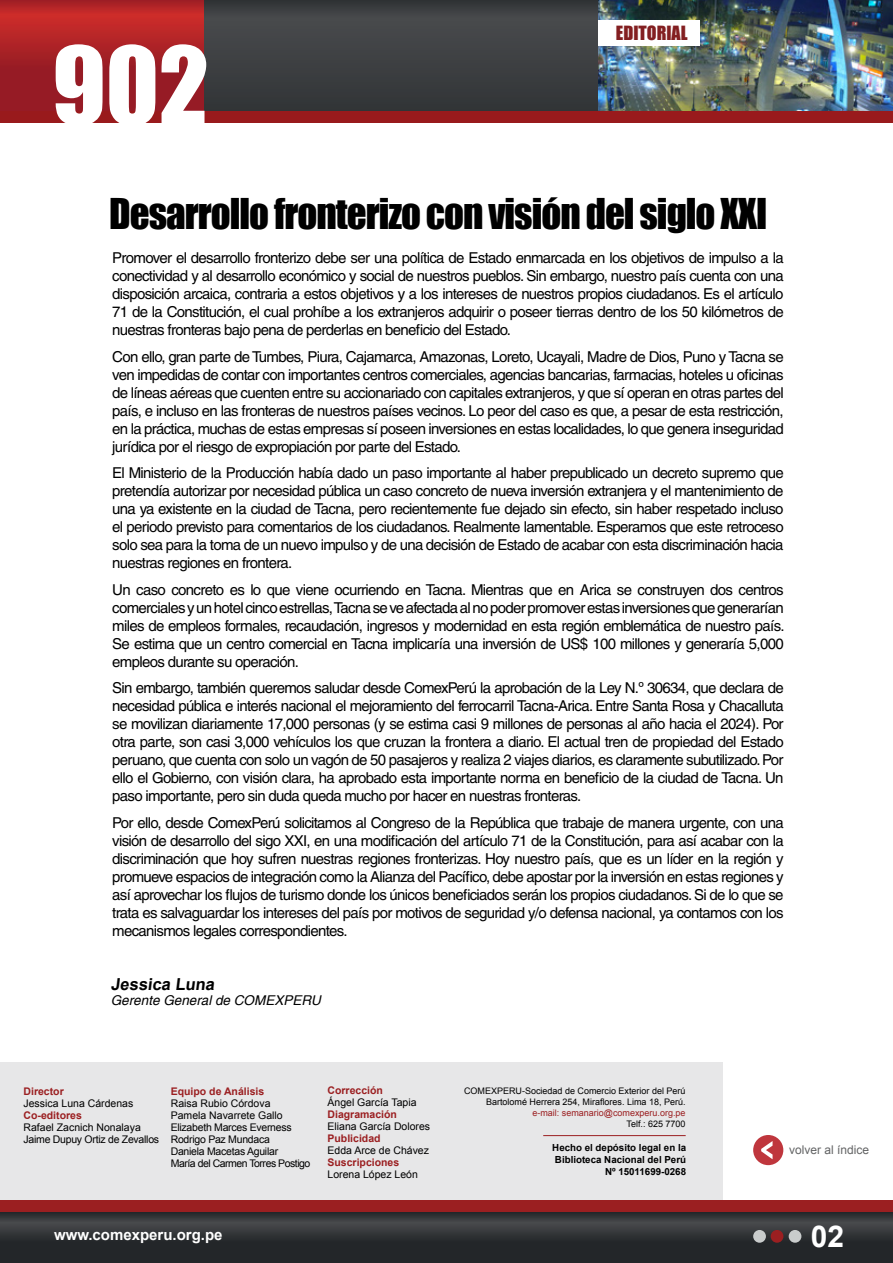
<style>
.page{position:relative;width:893px;height:1263px;background:#fff}
.page>*{position:absolute;margin:0;border:0;box-sizing:border-box;transform-origin:0 0}
.t1{font:99px "Impact";color:#fff}
.t2{font:39px "Impact";letter-spacing:-.025em;color:#000}
.t3{font:700 30px "Arial";color:#fff}
.t4{font:18px "Impact";color:#831f21}
.t5{font:700 16.5px "Arial";color:#000}
.t6{font:15px/18px "Helvetica";letter-spacing:-.045em;color:#000;text-align:justify}
.t7{font:700 15px "Arial";color:#fff}
.t8{font:italic 13.5px "Helvetica";color:#000}
.t9{font:12px "Arial";color:#636465}
.t10{font:10.5px/12px "Arial";letter-spacing:-.025em;color:#000}
.t11{font:10.5px "Arial";color:#000}
.t12{font:700 10.5px "Arial";color:#9b1f21}
.t13{font:700 9.75px/12px "Arial";color:#000;text-align:right}
.t14{font:9px/10.8px "Arial";color:#000;text-align:right}
.t15{font:9px "Arial";color:#9b1f21}
</style>
<div class="page">
<div style="left:200px;top:0;width:693px;height:123px;background:#3d3f41"></div>
<img style="left:598px;top:0;width:295px;height:111px">
<svg style="left:0;top:1212px;width:893px;height:51px;background:#2d3033"></svg>
<div style="left:0;top:1200px;width:893px;height:12px;background:#9b1f21"></div>
<div style="left:753px;top:1230px;width:13px;height:13px;background:#c9cccc;border-radius:50%"></div>
<div style="left:771px;top:1230px;width:12px;height:13px;background:#9b1f21;border-radius:50%"></div>
<div style="left:789px;top:1230px;width:12px;height:13px;background:#c9cccc;border-radius:50%"></div>
<div style="left:0;top:1062px;width:723px;height:138px;background:#e7e7e8"></div>
<hr style="left:543px;top:1135px;width:143px;height:1px;background:#9b1f21">
<div style="left:753px;top:1135px;width:30px;height:30px;background:#bf363d;border-radius:50%"></div>
<svg style="left:761px;top:1141px;width:11px;height:18px"></svg>
<svg style="left:0;top:0;width:203px;height:111px;background:#a72026"></svg>
<div style="left:0;top:111px;width:893px;height:12px;background:#991a1c"></div>
<div style="left:598px;top:20px;width:101px;height:26px;background:#fff"></div>
<h1 class="t1" style="left:52px;top:8px;width:158px">902</h1>
<p class="t4" style="left:616px;top:19px;width:73px">EDITORIAL</p>
<h2 class="t2" style="left:109px;top:183px;width:659px">Desarrollo fronterizo con visión del siglo XXI</h2>
<p class="t6" style="left:112px;top:249px;width:673px">Promover el desarrollo fronterizo debe ser una política de Estado enmarcada en los objetivos de impulso a la conectividad y al desarrollo económico y social de nuestros pueblos. Sin embargo, nuestro país cuenta con una disposición arcaica, contraria a estos objetivos y a los intereses de nuestros propios ciudadanos. Es el artículo 71 de la Constitución, el cual prohíbe a los extranjeros adquirir o poseer tierras dentro de los 50 kilómetros de nuestras fronteras bajo pena de perderlas en beneficio del Estado.</p>
<p class="t6" style="left:112px;top:347px;width:673px">Con ello, gran parte de Tumbes, Piura, Cajamarca, Amazonas, Loreto, Ucayali, Madre de Dios, Puno y Tacna se ven impedidas de contar con importantes centros comerciales, agencias bancarias, farmacias, hoteles u oficinas de líneas aéreas que cuenten entre su accionariado con capitales extranjeros, y que sí operan en otras partes del país, e incluso en las fronteras de nuestros países vecinos. Lo peor del caso es que, a pesar de esta restricción, en la práctica, muchas de estas empresas sí poseen inversiones en estas localidades, lo que genera inseguridad jurídica por el riesgo de expropiación por parte del Estado.</p>
<p class="t6" style="left:112px;top:464px;width:673px">El Ministerio de la Producción había dado un paso importante al haber prepublicado un decreto supremo que pretendía autorizar por necesidad pública un caso concreto de nueva inversión extranjera y el mantenimiento de una ya existente en la ciudad de Tacna, pero recientemente fue dejado sin efecto, sin haber respetado incluso el periodo previsto para comentarios de los ciudadanos. Realmente lamentable. Esperamos que este retroceso solo sea para la toma de un nuevo impulso y de una decisión de Estado de acabar con esta discriminación hacia nuestras regiones en frontera.</p>
<p class="t6" style="left:112px;top:580px;width:674px">Un caso concreto es lo que viene ocurriendo en Tacna. Mientras que en Arica se construyen dos centros comerciales y un hotel cinco estrellas, Tacna se ve afectada al no poder promover estas inversiones que generarían miles de empleos formales, recaudación, ingresos y modernidad en esta región emblemática de nuestro país.<br>Se estima que un centro comercial en Tacna implicaría una inversión de US$ 100 millones y generaría 5,000 empleos durante su operación.</p>
<p class="t6" style="left:112px;top:679px;width:673px">Sin embargo, también queremos saludar desde ComexPerú la aprobación de la Ley N.º 30634, que declara de necesidad pública e interés nacional el mejoramiento del ferrocarril Tacna-Arica. Entre Santa Rosa y Chacalluta se movilizan diariamente 17,000 personas (y se estima casi 9 millones de personas al año hacia el 2024). Por otra parte, son casi 3,000 vehículos los que cruzan la frontera a diario. El actual tren de propiedad del Estado peruano, que cuenta con solo un vagón de 50 pasajeros y realiza 2 viajes diarios, es claramente subutilizado. Por ello el Gobierno, con visión clara, ha aprobado esta importante norma en beneficio de la ciudad de Tacna. Un paso importante, pero sin duda queda mucho por hacer en nuestras fronteras.</p>
<p class="t6" style="left:112px;top:813px;width:673px">Por ello, desde ComexPerú solicitamos al Congreso de la República que trabaje de manera urgente, con una visión de desarrollo del sigo XXI, en una modificación del artículo 71 de la Constitución, para así acabar con la discriminación que hoy sufren nuestras regiones fronterizas. Hoy nuestro país, que es un líder en la región y promueve espacios de integración como la Alianza del Pacífico, debe apostar por la inversión en estas regiones y así aprovechar los flujos de turismo donde los únicos beneficiados serán los propios ciudadanos. Si de lo que se trata es salvaguardar los intereses del país por motivos de seguridad y/o defensa nacional, ya contamos con los mecanismos legales correspondientes.</p>
<p class="t5" style="left:111px;top:973px;width:108px">Jessica Luna</p>
<p class="t8" style="left:111px;top:992px;width:212px">Gerente General de COMEXPERU</p>
<p class="t12" style="left:24px;top:1084px;width:42px">Director</p>
<p class="t11" style="left:24px;top:1097px;width:111px">Jessica Luna Cárdenas</p>
<p class="t12" style="left:24px;top:1108px;width:60px">Co-editores</p>
<p class="t10" style="left:24px;top:1122px;width:137px">Rafael Zacnich Nonalaya<br>Jaime Dupuy Ortiz de Zevallos</p>
<p class="t12" style="left:171px;top:1084px;width:95px">Equipo de Análisis</p>
<p class="t10" style="left:171px;top:1098px;width:141px">Raisa Rubio Córdova<br>Pamela Navarrete Gallo<br>Elizabeth Marces Everness<br>Rodrigo Paz Mundaca<br>Daniela Macetas Aguilar<br>María del Carmen Torres Postigo</p>
<p class="t12" style="left:327px;top:1083px;width:57px">Corrección</p>
<p class="t11" style="left:327px;top:1095px;width:91px">Ángel García Tapia</p>
<p class="t12" style="left:327px;top:1107px;width:71px">Diagramación</p>
<p class="t11" style="left:327px;top:1119px;width:104px">Eliana García Dolores</p>
<p class="t12" style="left:327px;top:1131px;width:55px">Publicidad</p>
<p class="t11" style="left:327px;top:1143px;width:103px">Edda Arce de Chávez</p>
<p class="t12" style="left:327px;top:1155px;width:73px">Suscripciones</p>
<p class="t11" style="left:327px;top:1167px;width:92px">Lorena López León</p>
<p class="t7" style="left:54px;top:1225px;width:170px">www.comexperu.org.pe</p>
<p class="t14" style="left:464px;top:1086px;width:223px">COMEXPERU-Sociedad de Comercio Exterior del Perú<br>Bartolomé Herrera 254, Miraflores. Lima 18, Perú.</p>
<p class="t15" style="left:532px;top:1107px;width:155px">e-mail: semanario@comexperu.org.pe</p>
<p class="t14" style="left:627px;top:1118px;width:61px">Telf.: 625 7700</p>
<p class="t13" style="left:552px;top:1141px;width:135px">Hecho el depósito legal en la<br>Biblioteca Nacional del Perú<br>Nº 15011699-0268</p>
<p class="t9" style="left:789px;top:1142px;width:82px">volver al índice</p>
<h3 class="t3" style="left:811px;top:1216px;width:35px">02</h3>
</div>
